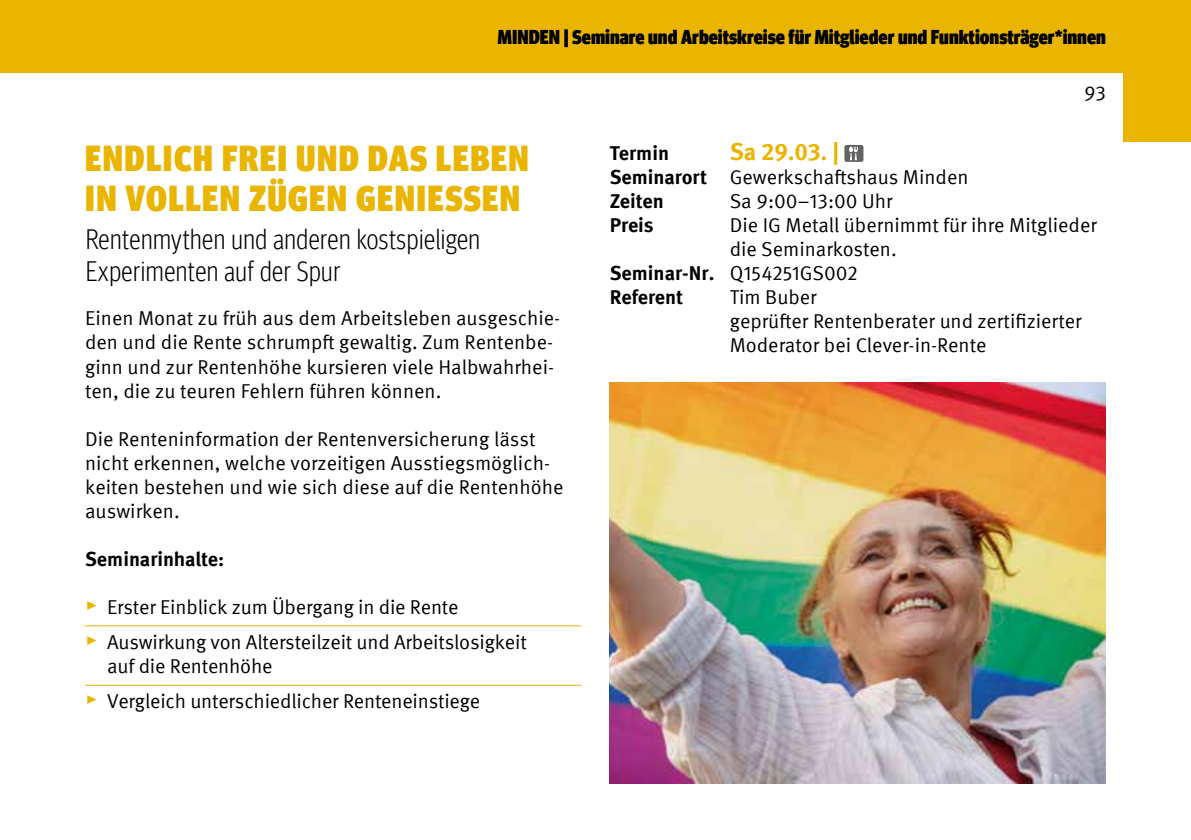
<style>
.page{position:relative;width:1191px;height:840px;background:#fff}
.page>*{position:absolute;margin:0;border:0;box-sizing:border-box;transform-origin:0 0}
.t1{font:900 condensed 36px/40px "Meta Head IGM";letter-spacing:.04em;color:#eab500}
.t2{font:300 condensed 28px/32px "Meta Head IGM";letter-spacing:.02em;color:#000}
.t3{font:700 24px "Meta IGM";color:#eab500}
.t4{font:20px/24px "Meta IGM";color:#000}
.t5{font:900 condensed 20px "Meta Head IGM";color:#000}
.t6{font:700 20px "Meta IGM";color:#000}
.s1{font-size:24px;color:#eab500}
.s2{font-weight:700}
</style>
<div class="page">
<div style="left:0;top:0;width:1191px;height:72px;background:#eab500"></div>
<div style="left:1123px;top:54px;width:68px;height:88px;background:#eab500"></div>
<hr style="left:85px;top:625px;width:496px;height:1px;background:#eab500">
<hr style="left:85px;top:684px;width:496px;height:1px;background:#eab500">
<div style="left:844px;top:145px;width:19px;height:17px;background:#646363;border-radius:2px"></div>
<svg style="left:849px;top:147px;width:8px;height:13px"></svg>
<img style="left:609px;top:382px;width:497px;height:400px">
<p class="t5" style="left:498px;top:21px;width:609px">MINDEN | Seminare und Arbeitskreise für Mitglieder und Funktionsträger*innen</p>
<h1 class="t1" style="left:85px;top:135px;width:445px">ENDLICH FREI UND DAS LEBEN<br>IN VOLLEN ZÜGEN GENIESSEN</h1>
<h2 class="t2" style="left:86px;top:221px;width:396px">Rentenmythen und anderen kostspieligen<br>Experimenten auf der Spur</h2>
<p class="t4" style="left:85px;top:305px;width:477px">Einen Monat zu früh aus dem Arbeitsleben ausgeschie&shy;den und die Rente schrumpft gewaltig. Zum Rentenbe&shy;ginn und zur Rentenhöhe kursieren viele Halbwahrhei&shy;ten, die zu teuren Fehlern führen können.</p>
<p class="t4" style="left:85px;top:425px;width:480px">Die Renteninformation der Rentenversicherung lässt nicht erkennen, welche vorzeitigen Ausstiegsmöglich&shy;keiten bestehen und wie sich diese auf die Rentenhöhe auswirken.</p>
<p class="t6" style="left:85px;top:542px;width:141px">Seminarinhalte:</p>
<p class="t4" style="left:85px;top:587px;width:443px;line-height:35.4px"><span class="s1">▸</span> Erster Einblick zum Übergang in die Rente<br><span class="s1">▸</span> Auswirkung von Altersteilzeit und Arbeitslosigkeit</p>
<p class="t4" style="left:85px;top:646px;width:397px;line-height:35.4px;text-indent:22px">auf die Rentenhöhe<br><span class="s1">▸</span> Vergleich unterschiedlicher Renteneinstiege</p>
<p class="t6" style="left:609px;top:137px;width:61px">Termin</p>
<p class="t3" style="left:729px;top:133px;width:111px">Sa 29.03. |</p>
<p class="t4" style="left:609px;top:164px;width:360px"><span class="s2">Seminarort</span> Gewerkschaftshaus Minden<br><span class="s2">Zeiten</span></p>
<p class="t4" style="left:729px;top:188px;width:164px">Sa 9:00–13:00 Uhr</p>
<p class="t4" style="left:1084px;top:80px;width:23px">93</p>
<p class="t6" style="left:609px;top:209px;width:45px">Preis</p>
<p class="t4" style="left:729px;top:212px;width:369px">Die IG Metall übernimmt für ihre Mitglieder</p>
<p class="t4" style="left:729px;top:236px;width:168px">die Seminarkosten.</p>
<p class="t4" style="left:609px;top:260px;width:250px"><span class="s2">Seminar-Nr.</span> Q154251GS002</p>
<p class="t6" style="left:609px;top:281px;width:75px">Referent</p>
<p class="t4" style="left:729px;top:284px;width:353px">Tim Buber<br>geprüfter Rentenberater und zertifizierter<br>Moderator bei Clever-in-Rente</p>
</div>
